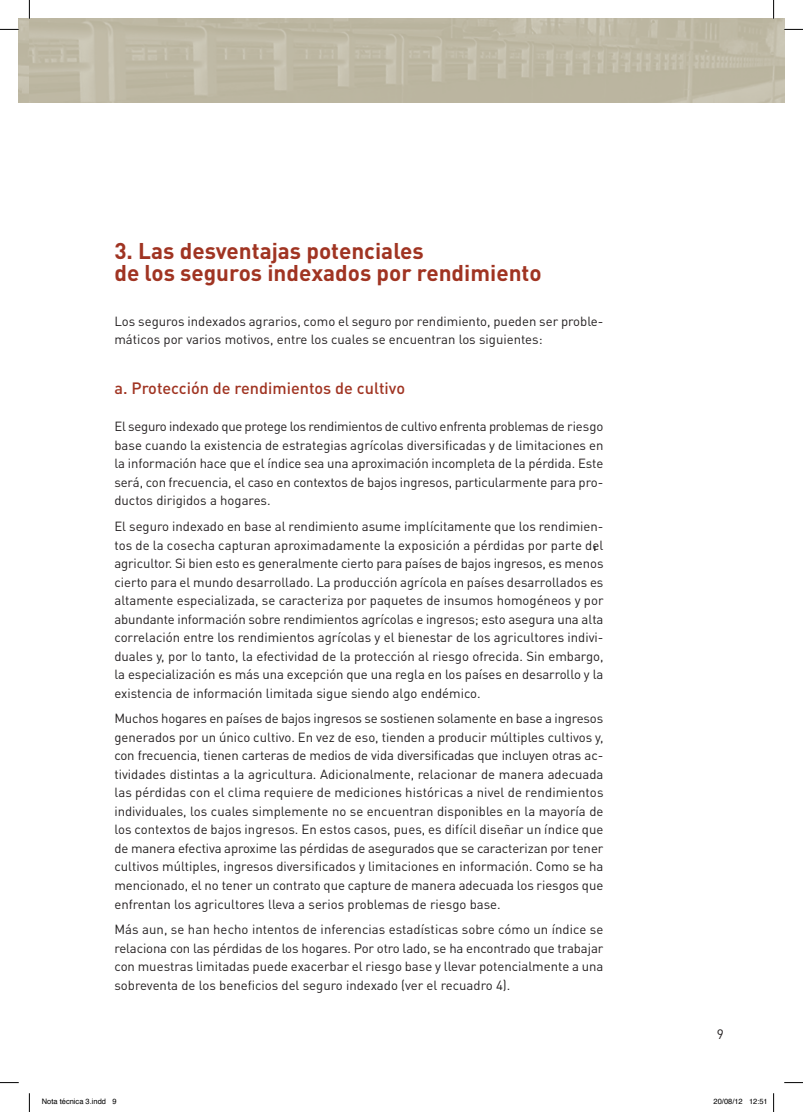
<style>
.page{position:relative;width:803px;height:1112px;background:#fff}
.page>*{position:absolute;margin:0;border:0;box-sizing:border-box;transform-origin:0 0}
.t1{font:700 22.5px/22.5px "DIN Pro";color:#a03422}
.t2{font:500 16.25px "DIN Pro";color:#a03422}
.t3{font:13.5px "DIN Pro";color:#231f20}
.t4{font:13.12px/18.5px "DIN Pro";color:#231f20;text-align:justify}
.t5{font:7.5px "Helvetica";color:#000}
</style>
<div class="page">
<svg style="left:29px;top:19px;width:755px;height:83px;background:#beb9a4"></svg>
<svg style="left:0;top:29px;width:19px;height:1px"></svg>
<svg style="left:784px;top:29px;width:19px;height:1px"></svg>
<svg style="left:0;top:1082px;width:19px;height:1px"></svg>
<svg style="left:784px;top:1082px;width:19px;height:1px"></svg>
<svg style="left:29px;top:0;width:1px;height:19px"></svg>
<svg style="left:29px;top:1093px;width:1px;height:18px"></svg>
<svg style="left:773px;top:0;width:1px;height:19px"></svg>
<svg style="left:773px;top:1093px;width:1px;height:18px"></svg>
<h1 class="t1" style="left:114px;top:238px;width:429px">3. Las desventajas potenciales<br>de los seguros indexados por rendimiento</h1>
<p class="t4" style="left:114px;top:311px;width:490px">Los seguros indexados agrarios, como el seguro por rendimiento, pueden ser proble&shy;máticos por varios motivos, entre los cuales se encuentran los siguientes:</p>
<p class="t2" style="left:114px;top:377px;width:292px">a. Protección de rendimientos de cultivo</p>
<p class="t4" style="left:114px;top:416px;width:491px">El seguro indexado que protege los rendimientos de cultivo enfrenta problemas de riesgo base cuando la existencia de estrategias agrícolas diversificadas y de limitaciones en la información hace que el índice sea una aproximación incompleta de la pérdida. Este será, con frecuencia, el caso en contextos de bajos ingresos, particularmente para pro&shy;ductos dirigidos a hogares.</p>
<p class="t4" style="left:114px;top:516px;width:491px">El seguro indexado en base al rendimiento asume implícitamente que los rendimien&shy;tos de la cosecha capturan aproximadamente la exposición a pérdidas por parte del agricultor. Si bien esto es generalmente cierto para países de bajos ingresos, es menos cierto para el mundo desarrollado. La producción agrícola en países desarrollados es altamente especializada, se caracteriza por paquetes de insumos homogéneos y por abundante información sobre rendimientos agrícolas e ingresos; esto asegura una alta correlación entre los rendimientos agrícolas y el bienestar de los agricultores indivi&shy;duales y, por lo tanto, la efectividad de la protección al riesgo ofrecida. Sin embargo, la especialización es más una excepción que una regla en los países en desarrollo y la existencia de información limitada sigue siendo algo endémico.</p>
<p class="t4" style="left:114px;top:708px;width:491px">Muchos hogares en países de bajos ingresos se sostienen solamente en base a ingresos generados por un único cultivo. En vez de eso, tienden a producir múltiples cultivos y, con frecuencia, tienen carteras de medios de vida diversificadas que incluyen otras ac&shy;tividades distintas a la agricultura. Adicionalmente, relacionar de manera adecuada las pérdidas con el clima requiere de mediciones históricas a nivel de rendimientos individuales, los cuales simplemente no se encuentran disponibles en la mayoría de los contextos de bajos ingresos. En estos casos, pues, es difícil diseñar un índice que de manera efectiva aproxime las pérdidas de asegurados que se caracterizan por tener cultivos múltiples, ingresos diversificados y limitaciones en información. Como se ha mencionado, el no tener un contrato que capture de manera adecuada los riesgos que enfrentan los agricultores lleva a serios problemas de riesgo base.</p>
<p class="t4" style="left:114px;top:919px;width:490px">Más aun, se han hecho intentos de inferencias estadísticas sobre cómo un índice se relaciona con las pérdidas de los hogares. Por otro lado, se ha encontrado que trabajar con muestras limitadas puede exacerbar el riesgo base y llevar potencialmente a una sobreventa de los beneficios del seguro indexado (ver el recuadro 4).</p>
<p class="t3" style="left:717px;top:1024px;width:9px">9</p>
<p class="t5" style="left:42px;top:1095px;width:76px">Nota técnica 3.indd 9</p>
<p class="t5" style="left:713px;top:1095px;width:56px">20/08/12 12:51</p>
</div>
